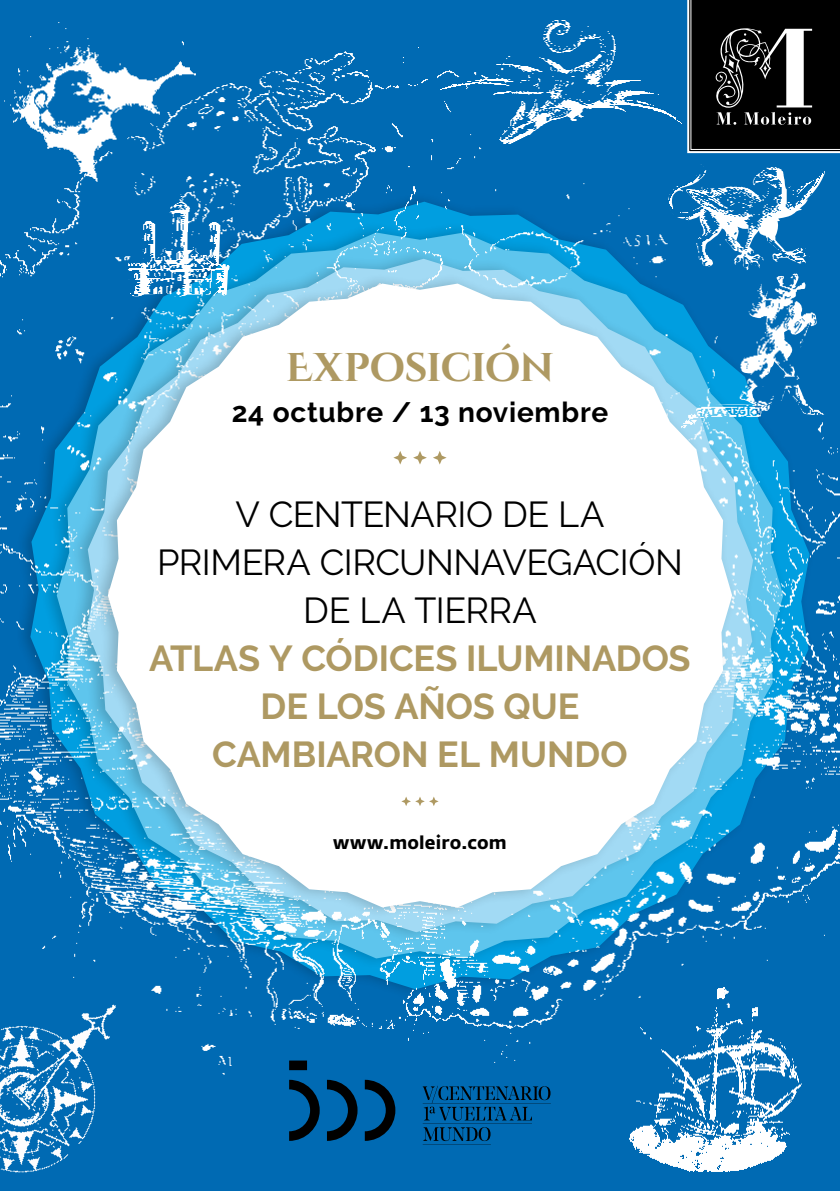
<style>
.page{position:relative;width:840px;height:1191px;background:#fff}
.page>*{position:absolute;margin:0;border:0;box-sizing:border-box;transform-origin:0 0}
.t1{font:700 40px "Cinzel Decorative";letter-spacing:-.02em;color:#ae9962}
.t2{font:700 36px/48px "Raleway";color:#ae9962;text-align:center}
.t3{font:36px/48px "Raleway";letter-spacing:-.015em;color:#000;text-align:center}
.t4{font:700 28px "Raleway";letter-spacing:.025em;color:#000}
.t5{font:700 18px "Fedra Sans Std";letter-spacing:.01em;color:#000}
</style>
<div class="page">
<div style="left:0;top:0;width:839px;height:1191px;background:#006ab3"></div>
<img style="left:0;top:6px;width:839px;height:1141px">
<img style="left:440px;top:11px;width:246px;height:144px">
<img style="left:0;top:15px;width:201px;height:170px">
<img style="left:128px;top:193px;width:101px;height:79px">
<img style="left:667px;top:164px;width:114px;height:106px">
<img style="left:737px;top:273px;width:93px;height:159px">
<img style="left:626px;top:981px;width:185px;height:194px">
<img style="left:0;top:949px;width:172px;height:242px">
<svg style="left:685px;top:0;width:154px;height:154px;background:#252829"></svg>
<div style="left:90px;top:272px;width:647px;height:647px;background:#000;opacity:.2"></div>
<svg style="left:108px;top:283px;width:623px;height:624px"></svg>
<div style="left:224px;top:1021px;width:362px;height:138px;background:#006ab3"></div>
<svg style="left:289px;top:1060px;width:261px;height:84px;background:#005794"></svg>
<svg style="left:393px;top:451px;width:14px;height:13px"></svg>
<svg style="left:413px;top:451px;width:13px;height:13px"></svg>
<svg style="left:432px;top:451px;width:14px;height:13px"></svg>
<svg style="left:401px;top:796px;width:37px;height:10px"></svg>
<p class="t1" style="left:286px;top:343px;width:269px">EXPOSICIÓN</p>
<p class="t4" style="left:231px;top:396px;width:378px">24 octubre / 13 noviembre</p>
<p class="t3" style="left:157px;top:490px;width:527px">V CENTENARIO DE LA<br>PRIMERA CIRCUNNAVEGACIÓN<br>DE LA TIERRA</p>
<p class="t2" style="left:149px;top:635px;width:542px">ATLAS Y CÓDICES ILUMINADOS<br>DE LOS AÑOS QUE<br>CAMBIARON EL MUNDO</p>
<p class="t5" style="left:333px;top:831px;width:175px">www.moleiro.com</p>
</div>
